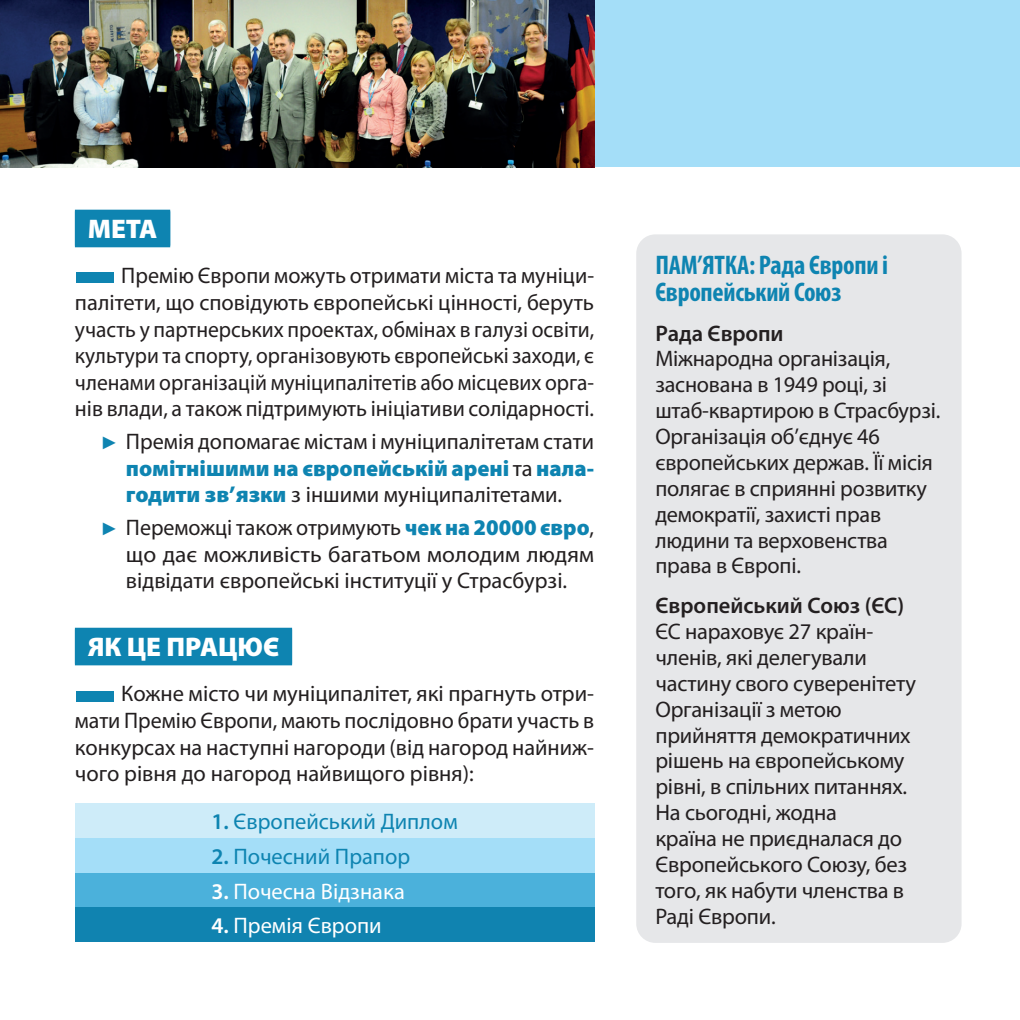
<style>
.page{position:relative;width:1020px;height:1020px;background:#fff}
.page>*{position:absolute;margin:0;border:0;box-sizing:border-box;transform-origin:0 0}
.t1{font:700 condensed 27px/27px "Myriad Pro";letter-spacing:-.01em;color:#0e84b1}
.t2{font:900 27px "Myriad Pro";color:#fff}
.t3{font:22.5px/25.9px "Myriad Pro";letter-spacing:-.01em;color:#231f20;text-align:justify}
.t4{font:22.5px "Myriad Pro";color:#0e84b1}
.t5{font:22.5px "Myriad Pro";color:#fff}
.t6{font:600 22.5px "Myriad Pro";color:#231f20}
.s1{color:#0e84b1}
.s2{font-family:"Arial";font-size:18px;color:#0e84b1}
.s3{font-weight:900;color:#0e84b1}
.s4{font-weight:600}
</style>
<div class="page">
<div style="left:560px;top:0;width:460px;height:167px;background:#a4def8"></div>
<div style="left:636px;top:234px;width:325px;height:709px;background:#e6e7e9;border-radius:19px"></div>
<div style="left:75px;top:211px;width:95px;height:36px;background:#0e84b1"></div>
<div style="left:75px;top:210px;width:95px;height:36px;background:#0e84b1"></div>
<div style="left:75px;top:629px;width:217px;height:36px;background:#0e84b1"></div>
<div style="left:75px;top:628px;width:217px;height:36px;background:#0e84b1"></div>
<div style="left:75px;top:803px;width:519px;height:35px;background:#ceecf9"></div>
<div style="left:75px;top:838px;width:519px;height:35px;background:#a4def8"></div>
<div style="left:75px;top:873px;width:519px;height:34px;background:#4bb1db"></div>
<div style="left:75px;top:907px;width:519px;height:35px;background:#1083b0"></div>
<img style="left:0;top:0;width:594px;height:167px">
<p class="t2" style="left:88px;top:211px;width:71px">МЕТА</p>
<p class="t3" style="left:75px;top:262px;width:521px;line-height:26.6px"><span class="s1">■</span>Премію Європи можуть отримати міста та муніци&shy;палітети, що сповідують європейські цінності, беруть участь у партнерських проектах, обмінах в галузі освіти, культури та спорту, організовують європейські заходи, є членами організацій муніципалітетів або місцевих орга&shy;нів влади, а також підтримують ініціативи солідарності.</p>
<p class="t3" style="left:126px;top:428px;width:470px;line-height:26.6px;text-indent:-26px"><span class="s2">►</span> Премія допомагає містам і муніципалітетам стати <span class="s3">помітнішими на європейській арені</span> та <span class="s3">нала&shy;годити зв’язки</span> з іншими муніципалітетами.</p>
<p class="t3" style="left:126px;top:514px;width:470px;line-height:26.6px;text-indent:-26px"><span class="s2">►</span> Переможці також отримують <span class="s3">чек на 20000 євро</span>, що дає можливість багатьом молодим людям відвідати європейські інституції у Страсбурзі.</p>
<p class="t2" style="left:88px;top:629px;width:193px">ЯК ЦЕ ПРАЦЮЄ</p>
<p class="t3" style="left:75px;top:680px;width:521px;line-height:26.6px"><span class="s1">■</span>Кожне місто чи муніципалітет, які прагнуть отри&shy;мати Премію Європи, мають послідовно брати участь в конкурсах на наступні нагороди (від нагород найниж&shy;чого рівня до нагород найвищого рівня):</p>
<p class="t4" style="left:211px;top:807px;width:248px"><span class="s4">1.</span> Європейський Диплом</p>
<p class="t4" style="left:211px;top:842px;width:200px"><span class="s4">2.</span> Почесний Прапор</p>
<p class="t5" style="left:211px;top:877px;width:195px"><span class="s4">3.</span> Почесна Відзнака</p>
<p class="t5" style="left:211px;top:912px;width:172px"><span class="s4">4.</span> Премія Європи</p>
<p class="t1" style="left:655px;top:251px;width:234px">ПАМ’ЯТКА: Рада Європи і<br>Європейський Союз</p>
<p class="t6" style="left:655px;top:319px;width:130px">Pада Європи</p>
<p class="t3" style="left:655px;top:346px;width:286px;text-align:left">Міжнародна організація, заснована в 1949 році, зі штаб-квартирою в Страсбурзі.<br>Організація об’єднує 46 європейських держав. Її місія полягає в сприянні розвитку демократії, захисті прав людини та верховенства права в Європі.</p>
<p class="t6" style="left:655px;top:591px;width:250px">Європейський Союз (ЄС)</p>
<p class="t3" style="left:655px;top:618px;width:262px;text-align:left">ЄС нараховує 27 країн&shy;членів, які делегували частину свого суверенітету<br>Організації з метою прийняття демократичних рішень на європейському рівні, в спільних питаннях.<br>На сьогодні, жодна<br>країна не приєдналася до<br>Європейського Союзу, без того, як набути членства в<br>Раді Європи.</p>
</div>
